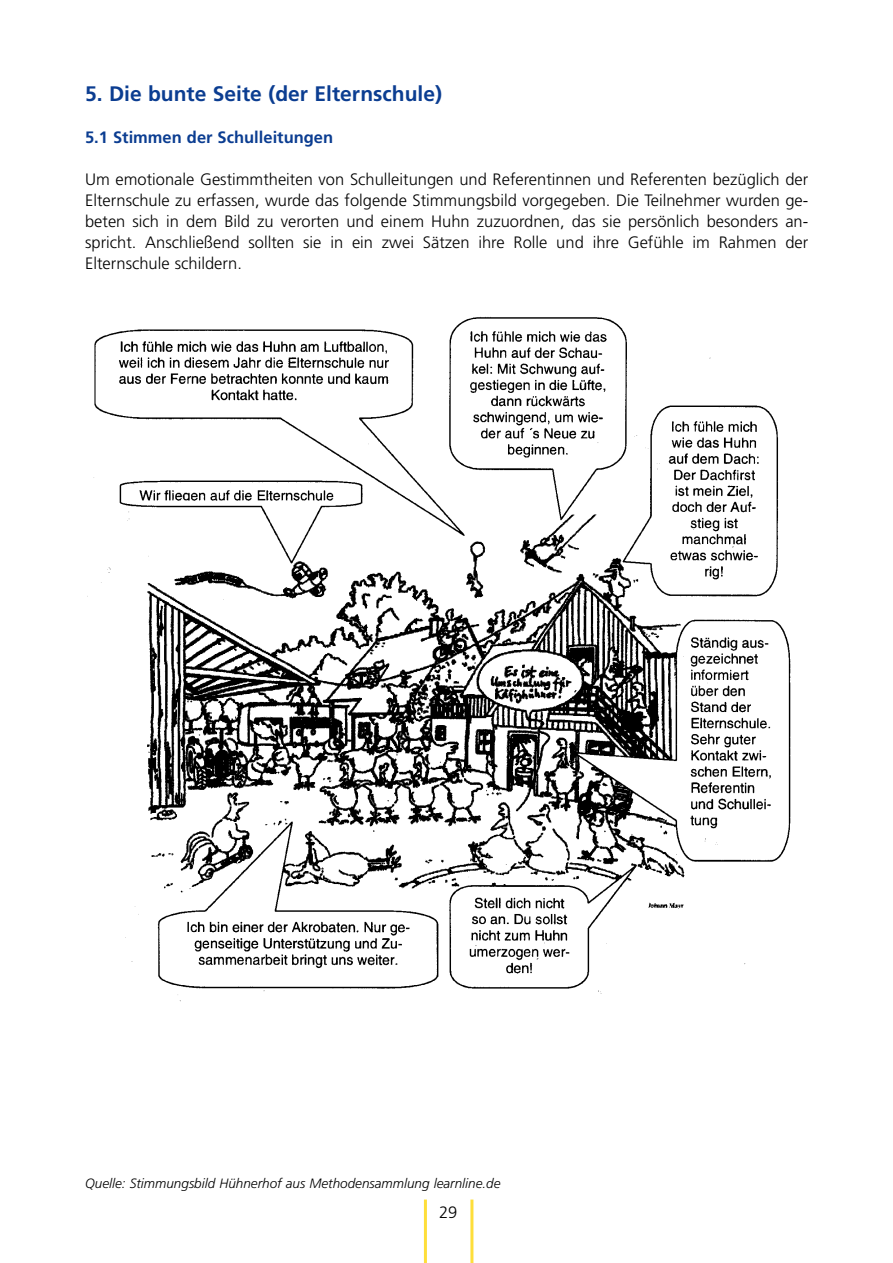
<style>
.page{position:relative;width:893px;height:1263px;background:#fff}
.page>*{position:absolute;margin:0;border:0;box-sizing:border-box;transform-origin:0 0}
.t1{font:700 21px "Frutiger";color:#0b3d91}
.t2{font:300 16.5px/21px "Frutiger";color:#000;text-align:justify}
.t3{font:700 16.5px "Frutiger";color:#0b3d91}
.t4{font:italic 300 13.5px "Frutiger";color:#000}
</style>
<div class="page">
<img style="left:87px;top:316px;width:704px;height:686px">
<hr style="left:424px;top:1200px;width:3px;height:63px;background:#fede3a">
<hr style="left:470px;top:1200px;width:3px;height:63px;background:#fede3a">
<p class="t1" style="left:85px;top:85px;width:358px">5. Die bunte Seite (der Elternschule)</p>
<p class="t3" style="left:85px;top:130px;width:249px">5.1 Stimmen der Schulleitungen</p>
<p class="t2" style="left:85px;top:170px;width:724px">Um emotionale Gestimmtheiten von Schulleitungen und Referentinnen und Referenten bezüglich der Elternschule zu erfassen, wurde das folgende Stimmungsbild vorgegeben. Die Teilnehmer wurden ge&shy;beten sich in dem Bild zu verorten und einem Huhn zuzuordnen, das sie persönlich besonders an&shy;spricht. Anschließend sollten sie in ein zwei Sätzen ihre Rolle und ihre Gefühle im Rahmen der Elternschule schildern.</p>
<p class="t4" style="left:85px;top:1178px;width:417px">Quelle: Stimmungsbild Hühnerhof aus Methodensammlung learnline.de</p>
<p class="t2" style="left:439px;top:1203px;width:20px">29</p>
</div>
